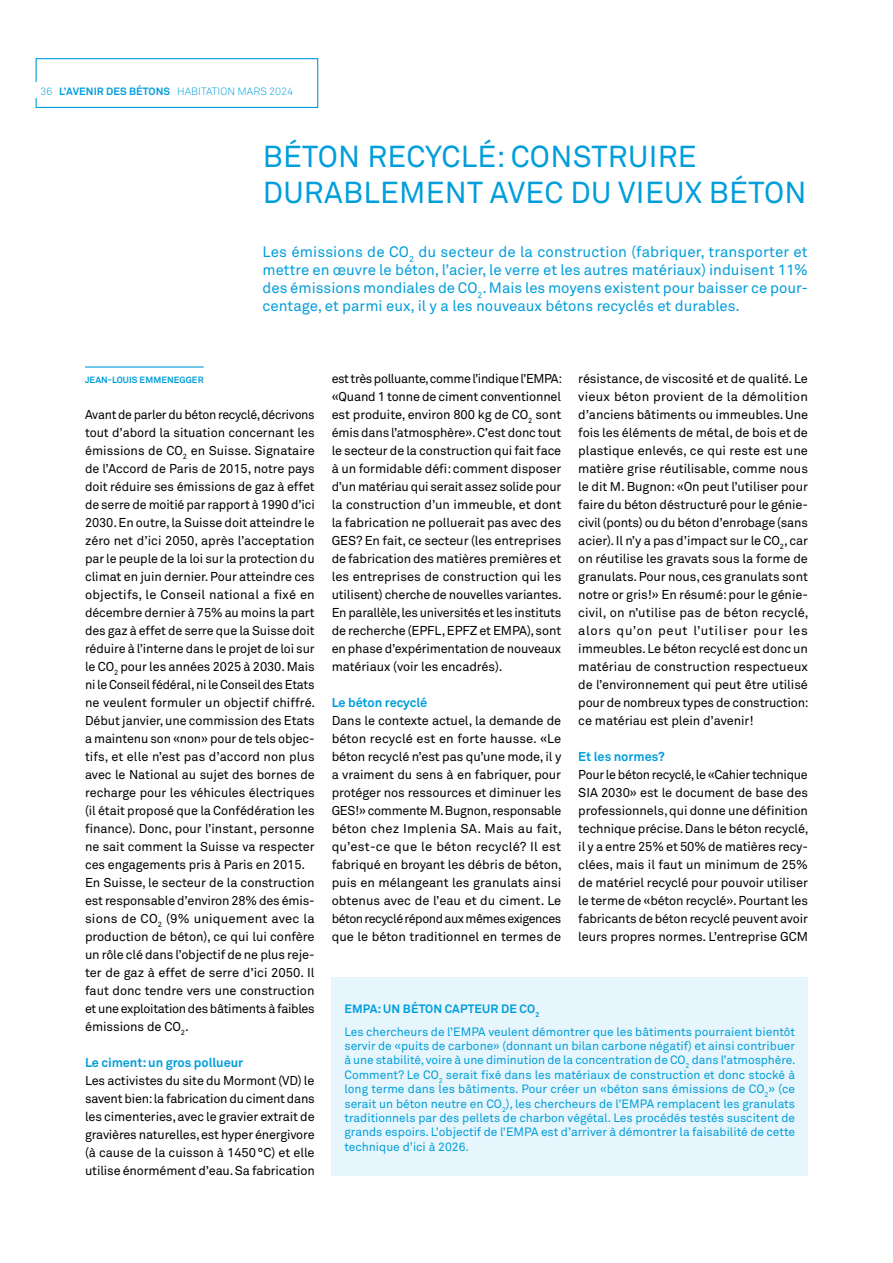
<style>
.page{position:relative;width:893px;height:1263px;background:#fff}
.page>*{position:absolute;margin:0;border:0;box-sizing:border-box;transform-origin:0 0}
.t1{font:30px/36px "Akkurat Std";letter-spacing:.01em;color:#009edb}
.t2{font:15px/18px "Akkurat Std";color:#009edb;text-align:justify}
.t3{font:12.75px/18px "Akkurat Std";letter-spacing:-.005em;color:#000;text-align:justify}
.t4{font:700 12.75px "Akkurat Std";letter-spacing:-.005em;color:#009edb}
.t5{font:12px/14.4px "Akkurat Std";color:#009edb}
.t6{font:300 10.5px "Akkurat Std";letter-spacing:.01em;color:#009edb}
.t7{font:700 9px "Akkurat Std";letter-spacing:.01em;color:#009edb}
.s1{font-weight:700}
</style>
<div class="page">
<div style="left:36px;top:58px;width:282px;height:50px;border:1px solid #009edb"></div>
<div style="left:0;top:83px;width:38px;height:15px;background:#fff"></div>
<hr style="left:85px;top:366px;width:119px;height:2px;background:#009edb">
<div style="left:332px;top:978px;width:476px;height:198px;background:#e7f6fc"></div>
<p class="t6" style="left:40px;top:85px;width:254px">36 <span class="s1">L’AVENIR DES BÉTONS</span> HABITATION MARS 2024</p>
<h1 class="t1" style="left:263px;top:138px;width:545px">BÉTON RECYCLÉ: CONSTRUIRE<br>DURABLEMENT AVEC DU VIEUX BÉTON</h1>
<p class="t2" style="left:263px;top:242px;width:547px">Les émissions de CO<sub>2</sub> du secteur de la construction (fabriquer, transporter et mettre en œuvre le béton, l’acier, le verre et les autres matériaux) induisent 11% des émissions mondiales de CO<sub>2</sub>. Mais les moyens existent pour baisser ce pour&shy;centage, et parmi eux, il y a les nouveaux bétons recyclés et durables.</p>
<p class="t7" style="left:85px;top:374px;width:120px">JEAN-LOUIS EMMENEGGER</p>
<p class="t3" style="left:85px;top:405px;width:232px;text-align:left">Avant de parler du béton recyclé, décrivons tout d’abord la situation concernant les émissions de CO<sub>2</sub> en Suisse. Signataire de l’Accord de Paris de 2015, notre pays doit réduire ses émissions de gaz à effet de serre de moitié par rapport à 1990 d’ici 2030. En outre, la Suisse doit atteindre le zéro net d’ici 2050, après l’acceptation par le peuple de la loi sur la protection du climat en juin dernier. Pour atteindre ces objectifs, le Conseil national a fixé en décembre dernier à 75% au moins la part des gaz à effet de serre que la Suisse doit réduire à l’interne dans le projet de loi sur le CO<sub>2</sub> pour les années 2025 à 2030. Mais ni le Conseil fédéral, ni le Conseil des Etats ne veulent formuler un objectif chiffré.<br>Début janvier, une commission des Etats a maintenu son «non» pour de tels objec&shy;tifs, et elle n’est pas d’accord non plus avec le National au sujet des bornes de recharge pour les véhicules électriques (il était proposé que la Confédération les finance). Donc, pour l’instant, personne ne sait comment la Suisse va respecter ces engagements pris à Paris en 2015.<br>En Suisse, le secteur de la construction est responsable d’environ 28% des émis&shy;sions de CO<sub>2</sub> (9% uniquement avec la production de béton), ce qui lui confère un rôle clé dans l’objectif de ne plus reje&shy;ter de gaz à effet de serre d’ici 2050. Il faut donc tendre vers une construction et une exploitation des bâtiments à faibles émissions de CO<sub>2</sub>.</p>
<p class="t4" style="left:85px;top:1054px;width:160px">Le ciment: un gros pollueur</p>
<p class="t3" style="left:85px;top:1071px;width:231px">Les activistes du site du Mormont (VD) le savent bien: la fabrication du ciment dans les cimenteries, avec le gravier extrait de gravières naturelles, est hyper énergivore (à cause de la cuisson à 1450°C) et elle utilise énormément d’eau. Sa fabrication</p>
<p class="t3" style="left:332px;top:369px;width:232px">est très polluante, comme l’indique l’EMPA: «Quand 1 tonne de ciment conventionnel est produite, environ 800 kg de CO<sub>2</sub> sont émis dans l’atmosphère». C’est donc tout le secteur de la construction qui fait face à un formidable défi: comment disposer d’un matériau qui serait assez solide pour la construction d’un immeuble, et dont la fabrication ne polluerait pas avec des GES? En fait, ce secteur (les entreprises de fabrication des matières premières et les entreprises de construction qui les utilisent) cherche de nouvelles variantes.<br>En parallèle, les universités et les instituts de recherche (EPFL, EPFZ et EMPA), sont en phase d’expérimentation de nouveaux matériaux (voir les encadrés).</p>
<p class="t4" style="left:332px;top:694px;width:97px">Le béton recyclé</p>
<p class="t3" style="left:332px;top:711px;width:232px">Dans le contexte actuel, la demande de béton recyclé est en forte hausse. «Le béton recyclé n’est pas qu’une mode, il y a vraiment du sens à en fabriquer, pour protéger nos ressources et diminuer les GES!» commente M. Bugnon, responsable béton chez Implenia SA. Mais au fait, qu’est-ce que le béton recyclé? Il est fabriqué en broyant les débris de béton, puis en mélangeant les granulats ainsi obtenus avec de l’eau et du ciment. Le béton recyclé répond aux mêmes exigences que le béton traditionnel en termes de</p>
<p class="t3" style="left:578px;top:369px;width:232px">résistance, de viscosité et de qualité. Le vieux béton provient de la démolition d’anciens bâtiments ou immeubles. Une fois les éléments de métal, de bois et de plastique enlevés, ce qui reste est une matière grise réutilisable, comme nous le dit M. Bugnon: «On peut l’utiliser pour faire du béton déstructuré pour le génie&shy;civil (ponts) ou du béton d’enrobage (sans acier). Il n’y a pas d’impact sur le CO<sub>2</sub>, car on réutilise les gravats sous la forme de granulats. Pour nous, ces granulats sont notre or gris!» En résumé: pour le génie&shy;civil, on n’utilise pas de béton recyclé, alors qu’on peut l’utiliser pour les immeubles. Le béton recyclé est donc un matériau de construction respectueux de l’environnement qui peut être utilisé pour de nombreux types de construction: ce matériau est plein d’avenir!</p>
<p class="t4" style="left:578px;top:748px;width:88px">Et les normes?</p>
<p class="t3" style="left:578px;top:765px;width:232px">Pour le béton recyclé, le «Cahier technique SIA 2030» est le document de base des professionnels, qui donne une définition technique précise. Dans le béton recyclé, il y a entre 25% et 50% de matières recy&shy;clées, mais il faut un minimum de 25% de matériel recyclé pour pouvoir utiliser le terme de «béton recyclé». Pourtant les fabricants de béton recyclé peuvent avoir leurs propres normes. L’entreprise GCM</p>
<p class="t5" style="left:344px;top:997px;width:452px;line-height:23px"><span class="s1">EMPA: UN BÉTON CAPTEUR DE CO</span><sub>2<br></sub>Les chercheurs de l’EMPA veulent démontrer que les bâtiments pourraient bientôt</p>
<p class="t5" style="left:344px;top:1039px;width:453px;text-align:justify">servir de «puits de carbone» (donnant un bilan carbone négatif) et ainsi contribuer à une stabilité, voire à une diminution de la concentration de CO<sub>2</sub> dans l’atmosphère.<br>Comment? Le CO<sub>2</sub> serait fixé dans les matériaux de construction et donc stocké à long terme dans les bâtiments. Pour créer un «béton sans émissions de CO<sub>2</sub>» (ce serait un béton neutre en CO<sub>2</sub>), les chercheurs de l’EMPA remplacent les granulats traditionnels par des pellets de charbon végétal. Les procédés testés suscitent de grands espoirs. L’objectif de l’EMPA est d’arriver à démontrer la faisabilité de cette technique d’ici à 2026.</p>
</div>
